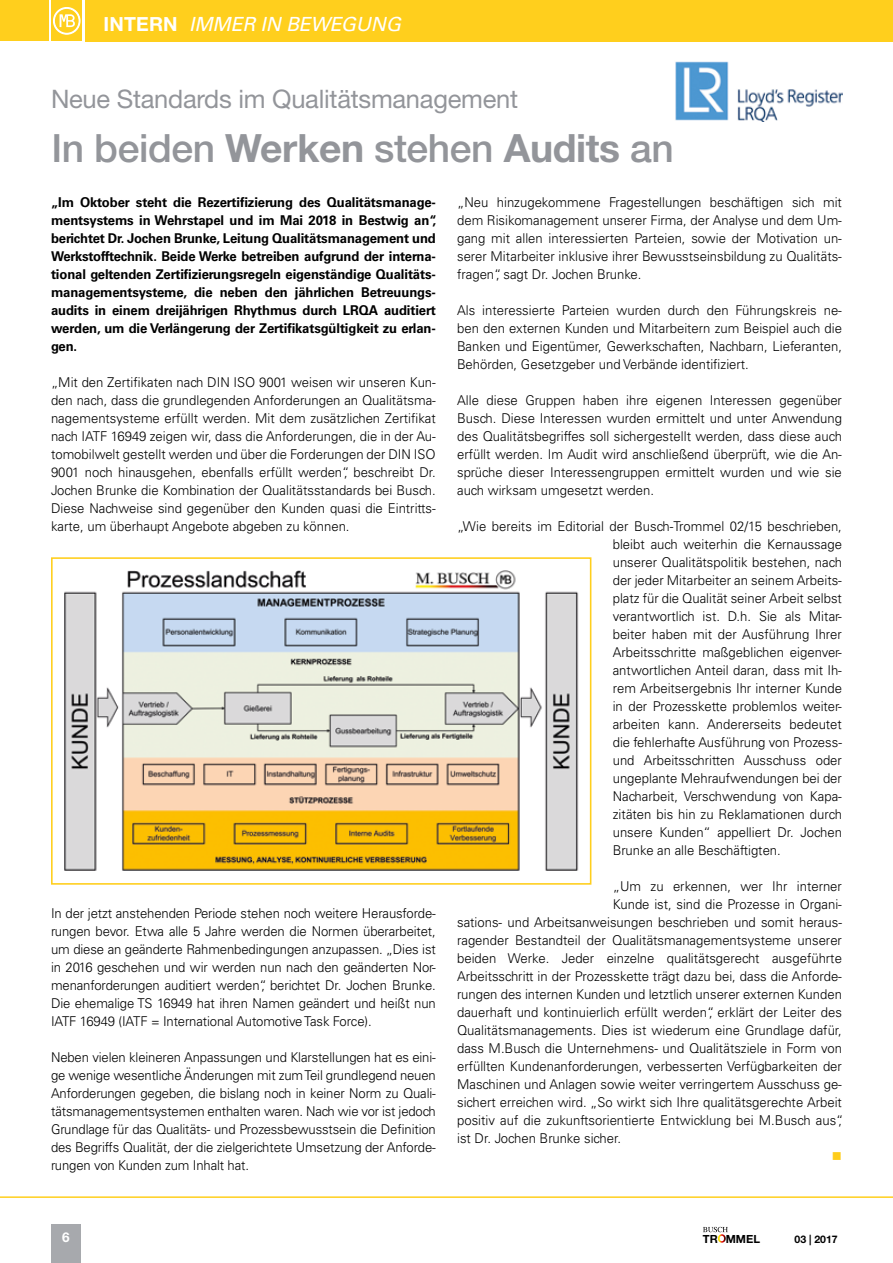
<style>
.page{position:relative;width:893px;height:1263px;background:#fff}
.page>*{position:absolute;margin:0;border:0;box-sizing:border-box;transform-origin:0 0}
.t1{font:500 39px "Helvetica Neue LT Pro";letter-spacing:-.01em;color:#93959a}
.t2{font:25.5px "Helvetica Neue LT Pro";letter-spacing:-.01em;color:#93959a}
.t3{font:italic 19.5px "Univers LT Std";color:#fff}
.t4{font:700 19.5px "Helvetica Neue LT Pro";letter-spacing:.01em;color:#fff}
.t5{font:300 13.5px/18px "Univers LT Std";color:#000;text-align:justify}
.t6{font:700 13.5px/18px "Univers LT Std";letter-spacing:-.01em;color:#000;text-align:justify}
.t7{font:700 13.5px "Helvetica Neue LT Pro";color:#fff}
.t8{font:13.5px "Wingdings";color:#fecd1b}
.t9{font:700 11.25px "Helvetica Neue LT Pro";color:#000}
.t10{font:700 10.5px "Helvetica Neue LT Pro";color:#000}
.s1{font-weight:700}
</style>
<div class="page">
<div style="left:51px;top:1224px;width:30px;height:39px;background:#a7a9ad"></div>
<svg style="left:703px;top:1227px;width:25px;height:16px"></svg>
<div style="left:51px;top:0;width:32px;height:41px;background:#ffcf1d"></div>
<div style="left:0;top:0;width:49px;height:41px;background:#ffcf1d"></div>
<svg style="left:53px;top:7px;width:28px;height:28px"></svg>
<hr style="left:0;top:1196px;width:893px;height:2px;background:#ffcf1d">
<div style="left:85px;top:0;width:808px;height:41px;background:#ffcf1d"></div>
<img style="left:675px;top:61px;width:167px;height:60px">
<img style="left:64px;top:570px;width:515px;height:301px">
<div style="left:51px;top:557px;width:540px;height:328px;border:2px solid #ffcf1d"></div>
<h3 class="t4" style="left:103px;top:12px;width:76px">INTERN</h3>
<h3 class="t3" style="left:189px;top:12px;width:218px">IMMER IN BEWEGUNG</h3>
<h2 class="t2" style="left:51px;top:83px;width:469px">Neue Standards im Qualitätsmanagement</h2>
<h1 class="t1" style="left:51px;top:125px;width:624px">In beiden <span class="s1">Werken</span> stehen <span class="s1">Audits</span> an</h1>
<p class="t5" style="left:457px;top:193px;width:386px">„Neu hinzugekommene Fragestellungen beschäftigen sich mit dem Risikomanagement unserer Firma, der Analyse und dem Um&shy;gang mit allen interessierten Parteien, sowie der Motivation un&shy;serer Mitarbeiter inklusive ihrer Bewusstseinsbildung zu Qualitäts&shy;fragen“, sagt Dr. Jochen Brunke.</p>
<p class="t5" style="left:457px;top:301px;width:386px">Als interessierte Parteien wurden durch den Führungskreis ne&shy;ben den externen Kunden und Mitarbeitern zum Beispiel auch die Banken und Eigentümer, Gewerkschaften, Nachbarn, Lieferanten, Behörden, Gesetzgeber und Verbände identifiziert.</p>
<p class="t5" style="left:457px;top:391px;width:386px">Alle diese Gruppen haben ihre eigenen Interessen gegenüber Busch. Diese Interessen wurden ermittelt und unter Anwendung des Qualitätsbegriffes soll sichergestellt werden, dass diese auch erfüllt werden. Im Audit wird anschließend überprüft, wie die An&shy;sprüche dieser Interessengruppen ermittelt wurden und wie sie auch wirksam umgesetzt werden.</p>
<p class="t5" style="left:613px;top:517px;width:231px;text-indent:-156px">„Wie bereits im Editorial der Busch-Trommel 02/15 beschrieben, bleibt auch weiterhin die Kernaussage unserer Qualitätspolitik bestehen, nach der jeder Mitarbeiter an seinem Arbeits&shy;platz für die Qualität seiner Arbeit selbst verantwortlich ist. D.h. Sie als Mitar&shy;beiter haben mit der Ausführung Ihrer Arbeitsschritte maßgeblichen eigenver&shy;antwortlichen Anteil daran, dass mit Ih&shy;rem Arbeitsergebnis Ihr interner Kunde in der Prozesskette problemlos weiter&shy;arbeiten kann. Andererseits bedeutet die fehlerhafte Ausführung von Prozess&shy;und Arbeitsschritten Ausschuss oder ungeplante Mehraufwendungen bei der Nacharbeit, Verschwendung von Kapa&shy;zitäten bis hin zu Reklamationen durch unsere Kunden“ appelliert Dr. Jochen Brunke an alle Beschäftigten.</p>
<p class="t5" style="left:613px;top:877px;width:231px">„Um zu erkennen, wer Ihr interner</p>
<p class="t5" style="left:613px;top:895px;width:231px">Kunde ist, sind die Prozesse in Organi-</p>
<p class="t5" style="left:457px;top:913px;width:386px">sations- und Arbeitsanweisungen beschrieben und somit heraus-</p>
<p class="t5" style="left:457px;top:931px;width:386px">ragender Bestandteil der Qualitätsmanagementsysteme unserer</p>
<p class="t5" style="left:457px;top:949px;width:386px">beiden Werke. Jeder einzelne qualitätsgerecht ausgeführte</p>
<p class="t5" style="left:457px;top:967px;width:386px">Arbeitsschritt in der Prozesskette trägt dazu bei, dass die Anforde-</p>
<p class="t5" style="left:457px;top:985px;width:386px">rungen des internen Kunden und letztlich unserer externen Kunden</p>
<p class="t5" style="left:457px;top:1003px;width:386px">dauerhaft und kontinuierlich erfüllt werden“, erklärt der Leiter des</p>
<p class="t5" style="left:457px;top:1021px;width:386px">Qualitätsmanagements. Dies ist wiederum eine Grundlage dafür,</p>
<p class="t5" style="left:457px;top:1039px;width:386px">dass M.Busch die Unternehmens- und Qualitätsziele in Form von</p>
<p class="t5" style="left:457px;top:1057px;width:386px">erfüllten Kundenanforderungen, verbesserten Verfügbarkeiten der</p>
<p class="t5" style="left:457px;top:1075px;width:386px">Maschinen und Anlagen sowie weiter verringertem Ausschuss ge-</p>
<p class="t5" style="left:457px;top:1093px;width:386px">sichert erreichen wird. „So wirkt sich Ihre qualitätsgerechte Arbeit</p>
<p class="t5" style="left:457px;top:1111px;width:388px">positiv auf die zukunftsorientierte Entwicklung bei M.Busch aus“,</p>
<p class="t5" style="left:457px;top:1129px;width:165px">ist Dr. Jochen Brunke sicher.</p>
<p class="t8" style="left:832px;top:1149px;width:12px">■</p>
<p class="t6" style="left:51px;top:193px;width:387px">„Im Oktober steht die Rezertifizierung des Qualitätsmanage&shy;mentsystems in Wehrstapel und im Mai 2018 in Bestwig an“, berichtet Dr. Jochen Brunke, Leitung Qualitätsmanagement und Werkstofftechnik. Beide Werke betreiben aufgrund der interna&shy;tional geltenden Zertifizierungsregeln eigenständige Qualitäts&shy;managementsysteme, die neben den jährlichen Betreuungs&shy;audits in einem dreijährigen Rhythmus durch LRQA auditiert werden, um die Verlängerung der Zertifikatsgültigkeit zu erlan&shy;gen.</p>
<p class="t5" style="left:51px;top:373px;width:386px">„Mit den Zertifikaten nach DIN ISO 9001 weisen wir unseren Kun&shy;den nach, dass die grundlegenden Anforderungen an Qualitätsma&shy;nagementsysteme erfüllt werden. Mit dem zusätzlichen Zertifikat nach IATF 16949 zeigen wir, dass die Anforderungen, die in der Au&shy;tomobilwelt gestellt werden und über die Forderungen der DIN ISO 9001 noch hinausgehen, ebenfalls erfüllt werden“, beschreibt Dr.<br>Jochen Brunke die Kombination der Qualitätsstandards bei Busch.<br>Diese Nachweise sind gegenüber den Kunden quasi die Eintritts&shy;karte, um überhaupt Angebote abgeben zu können.</p>
<p class="t5" style="left:51px;top:904px;width:386px">In der jetzt anstehenden Periode stehen noch weitere Herausforde&shy;rungen bevor. Etwa alle 5 Jahre werden die Normen überarbeitet, um diese an geänderte Rahmenbedingungen anzupassen. „Dies ist in 2016 geschehen und wir werden nun nach den geänderten Nor&shy;menanforderungen auditiert werden“, berichtet Dr. Jochen Brunke.<br>Die ehemalige TS 16949 hat ihren Namen geändert und heißt nun IATF 16949 (IATF = International Automotive Task Force).</p>
<p class="t5" style="left:51px;top:1048px;width:386px">Neben vielen kleineren Anpassungen und Klarstellungen hat es eini&shy;ge wenige wesentliche Änderungen mit zum Teil grundlegend neuen Anforderungen gegeben, die bislang noch in keiner Norm zu Quali&shy;tätsmanagementsystemen enthalten waren. Nach wie vor ist jedoch Grundlage für das Qualitäts- und Prozessbewusstsein die Definition des Begriffs Qualität, der die zielgerichtete Umsetzung der Anforde&shy;rungen von Kunden zum Inhalt hat.</p>
<p class="t7" style="left:62px;top:1228px;width:9px">6</p>
<p class="t9" style="left:703px;top:1231px;width:59px">TR MMEL</p>
<p class="t10" style="left:794px;top:1232px;width:45px">03 | 2017</p>
</div>
